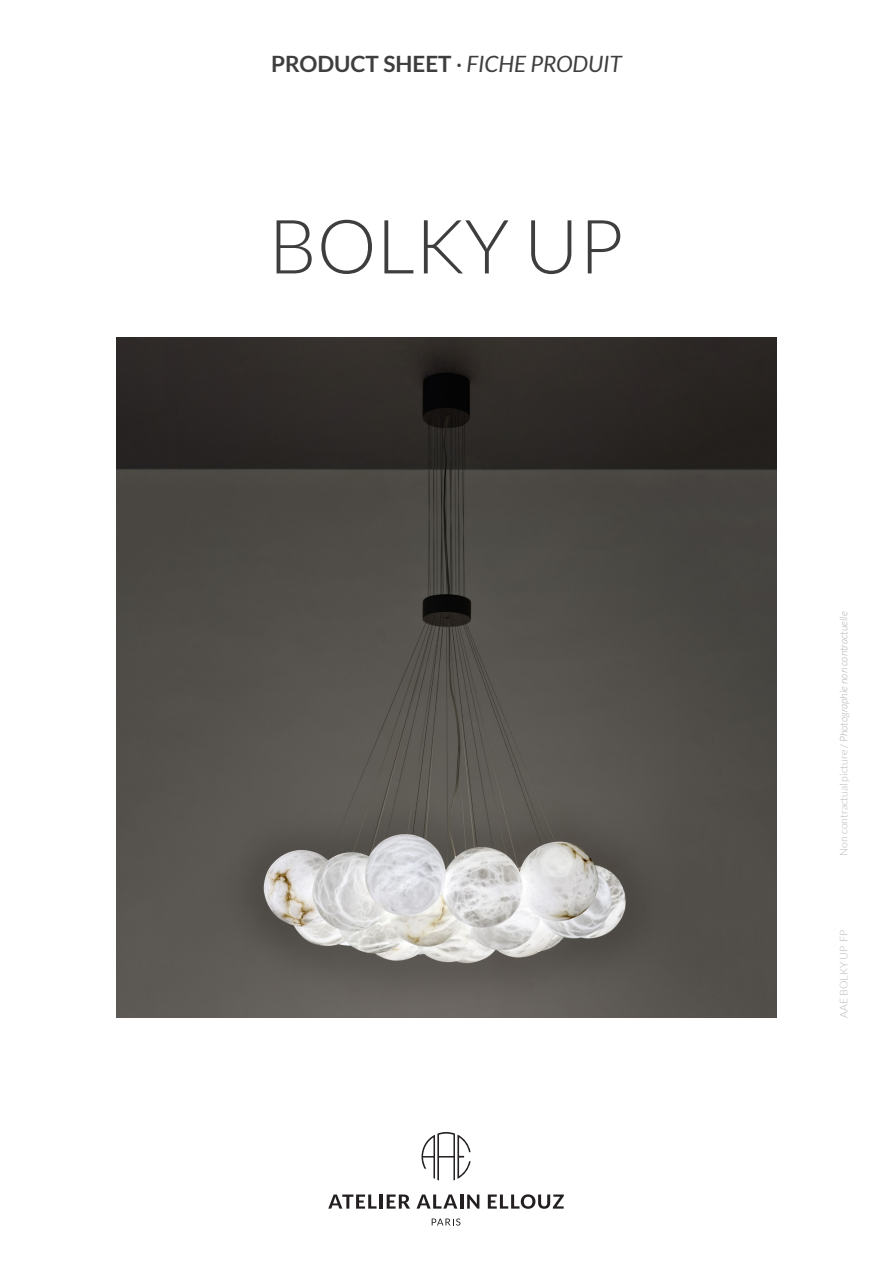
<style>
.page{position:relative;width:893px;height:1263px;background:#fff}
.page>*{position:absolute;margin:0;border:0;box-sizing:border-box;transform-origin:0 0}
.t1{font:300 75px "Lato";color:#3e3e3f}
.t2{font:700 22.5px "Lato";color:#3e3e3f}
.t3{font:italic 300 10.5px "Lato";color:#b2b3b7}
.t4{font:300 10.5px "Lato";color:#b2b3b7}
.s1{font-weight:400}
.s2{font-weight:400;font-style:italic}
.s3{font-style:normal}
</style>
<div class="page">
<img style="left:117px;top:337px;width:659px;height:680px">
<svg style="left:422px;top:1132px;width:49px;height:48px"></svg>
<svg style="left:328px;top:1194px;width:49px;height:14px"></svg>
<hr style="left:380px;top:1194px;width:3px;height:14px;background:#231f20">
<svg style="left:387px;top:1194px;width:23px;height:14px"></svg>
<svg style="left:417px;top:1194px;width:40px;height:14px"></svg>
<hr style="left:460px;top:1194px;width:3px;height:14px;background:#231f20">
<svg style="left:467px;top:1194px;width:12px;height:14px"></svg>
<svg style="left:488px;top:1194px;width:76px;height:15px"></svg>
<svg style="left:432px;top:1218px;width:28px;height:7px"></svg>
<p class="t2" style="left:271px;top:51px;width:352px">PRODUCT SHEET <span class="s1">·</span> <span class="s2">FICHE PRODUIT</span></p>
<p class="t1" style="left:269px;top:206px;width:356px">BOLKY UP</p>
<p class="t3" style="left:838px;top:855px;width:245px;rotate:-90deg"><span class="s3">Non contractual picture /</span> Photographie non contractuelle</p>
<p class="t4" style="left:838px;top:1017px;width:89px;rotate:-90deg">AAE BOLKY UP FP</p>
</div>
